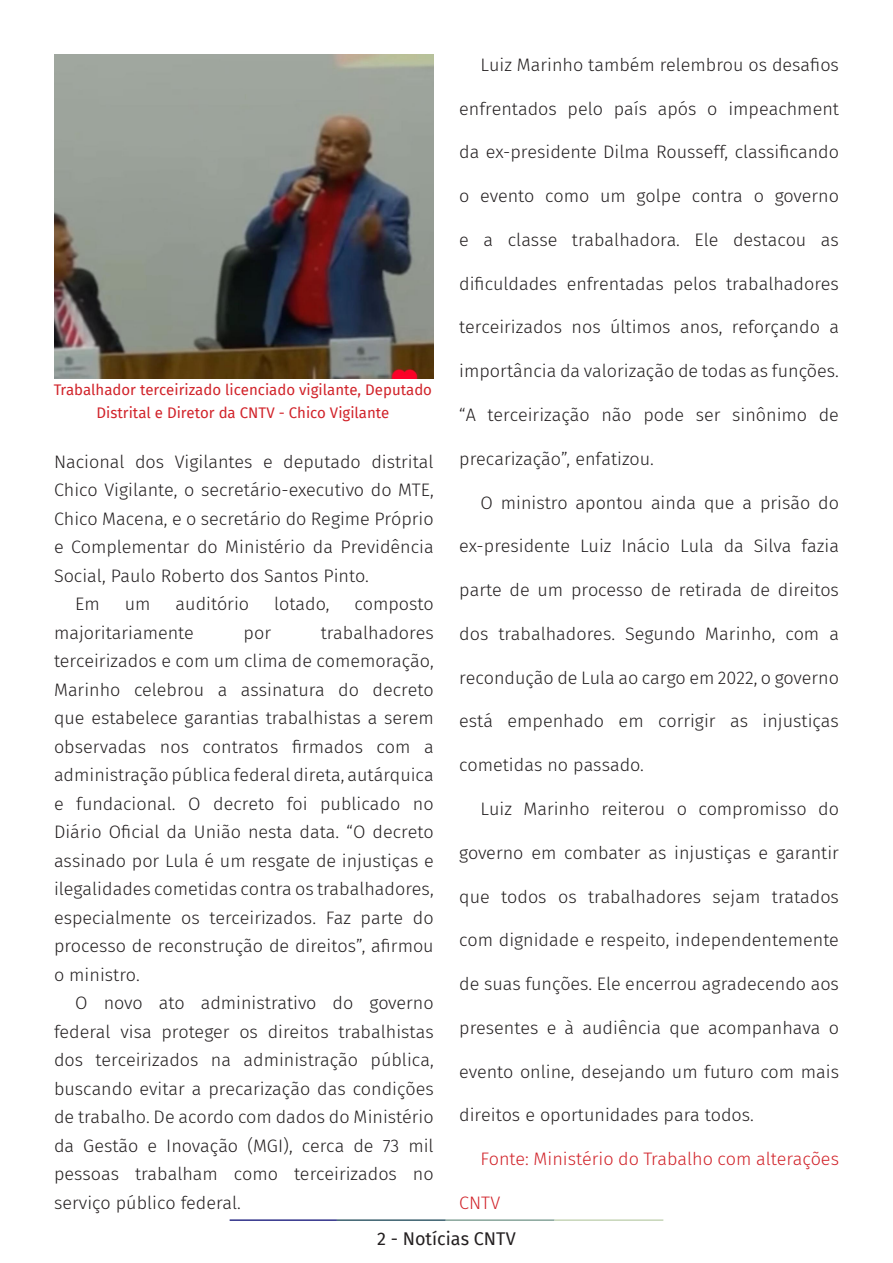
<style>
.page{position:relative;width:893px;height:1263px;background:#fff}
.page>*{position:absolute;margin:0;border:0;box-sizing:border-box;transform-origin:0 0}
.t1{font:300 18px/28.5px "Fira Sans";color:#231f20;text-align:justify}
.t2{font:300 18px "Fira Sans";color:#d1232a}
.t3{font:18px "Fira Sans";color:#231f20}
.t4{font:15px/22.5px "Fira Sans";color:#d1232a;text-align:center}
</style>
<div class="page">
<hr style="left:230px;top:1219px;width:107px;height:2px;background:#2f3088">
<hr style="left:337px;top:1219px;width:109px;height:2px;background:#3a5f6d">
<hr style="left:446px;top:1219px;width:109px;height:2px;background:#87a59a">
<hr style="left:555px;top:1219px;width:108px;height:2px;background:#c6d5b7">
<img style="left:54px;top:54px;width:380px;height:324px">
<p class="t4" style="left:54px;top:379px;width:380px">Trabalhador terceirizado licenciado vigilante, Deputado<br>Distrital e Diretor da CNTV - Chico Vigilante</p>
<p class="t1" style="left:54px;top:447px;width:381px">Nacional dos Vigilantes e deputado distrital Chico Vigilante, o secretário-executivo do MTE, Chico Macena, e o secretário do Regime Próprio e Complementar do Ministério da Previdência Social, Paulo Roberto dos Santos Pinto.</p>
<p class="t1" style="left:75px;top:589px;width:26px">Em</p>
<p class="t1" style="left:125px;top:589px;width:27px">um</p>
<p class="t1" style="left:176px;top:589px;width:75px">auditório</p>
<p class="t1" style="left:274px;top:589px;width:57px">lotado,</p>
<p class="t1" style="left:355px;top:589px;width:81px">composto</p>
<p class="t1" style="left:54px;top:618px;width:141px">majoritariamente</p>
<p class="t1" style="left:244px;top:618px;width:29px">por</p>
<p class="t1" style="left:54px;top:618px;width:381px;text-indent:267px">trabalhadores terceirizados e com um clima de comemoração, Marinho celebrou a assinatura do decreto que estabelece garantias trabalhistas a serem observadas nos contratos firmados com a administração pública federal direta, autárquica e fundacional. O decreto foi publicado no Diário Oficial da União nesta data. “O decreto assinado por Lula é um resgate de injustiças e ilegalidades cometidas contra os trabalhadores, especialmente os terceirizados. Faz parte do processo de reconstrução de direitos”, afirmou o ministro.</p>
<p class="t1" style="left:54px;top:989px;width:381px;text-indent:21px">O novo ato administrativo do governo federal visa proteger os direitos trabalhistas dos terceirizados na administração pública, buscando evitar a precarização das condições de trabalho. De acordo com dados do Ministério da Gestão e Inovação (MGI), cerca de 73 mil pessoas trabalham como terceirizados no serviço público federal.</p>
<p class="t1" style="left:480px;top:50px;width:360px">Luiz Marinho também relembrou os desafios</p>
<p class="t1" style="left:459px;top:94px;width:381px">enfrentados pelo país após o impeachment</p>
<p class="t1" style="left:459px;top:138px;width:381px">da ex-presidente Dilma Rousseff, classificando</p>
<p class="t1" style="left:459px;top:182px;width:381px">o evento como um golpe contra o governo</p>
<p class="t1" style="left:459px;top:225px;width:381px">e a classe trabalhadora. Ele destacou as</p>
<p class="t1" style="left:459px;top:269px;width:381px">dificuldades enfrentadas pelos trabalhadores</p>
<p class="t1" style="left:459px;top:313px;width:381px">terceirizados nos últimos anos, reforçando a</p>
<p class="t1" style="left:459px;top:357px;width:381px">importância da valorização de todas as funções.</p>
<p class="t1" style="left:459px;top:400px;width:381px">“A terceirização não pode ser sinônimo de</p>
<p class="t1" style="left:459px;top:444px;width:196px">precarização”, enfatizou.</p>
<p class="t1" style="left:480px;top:488px;width:360px">O ministro apontou ainda que a prisão do</p>
<p class="t1" style="left:459px;top:532px;width:381px">ex-presidente Luiz Inácio Lula da Silva fazia</p>
<p class="t1" style="left:459px;top:575px;width:381px">parte de um processo de retirada de direitos</p>
<p class="t1" style="left:459px;top:619px;width:381px">dos trabalhadores. Segundo Marinho, com a</p>
<p class="t1" style="left:459px;top:663px;width:381px">recondução de Lula ao cargo em 2022, o governo</p>
<p class="t1" style="left:459px;top:707px;width:381px">está empenhado em corrigir as injustiças</p>
<p class="t1" style="left:459px;top:751px;width:186px">cometidas no passado.</p>
<p class="t1" style="left:480px;top:794px;width:360px">Luiz Marinho reiterou o compromisso do</p>
<p class="t1" style="left:459px;top:838px;width:381px">governo em combater as injustiças e garantir</p>
<p class="t1" style="left:459px;top:882px;width:381px">que todos os trabalhadores sejam tratados</p>
<p class="t1" style="left:459px;top:926px;width:381px">com dignidade e respeito, independentemente</p>
<p class="t1" style="left:459px;top:969px;width:381px">de suas funções. Ele encerrou agradecendo aos</p>
<p class="t1" style="left:459px;top:1013px;width:381px">presentes e à audiência que acompanhava o</p>
<p class="t1" style="left:459px;top:1057px;width:381px">evento online, desejando um futuro com mais</p>
<p class="t1" style="left:459px;top:1101px;width:296px">direitos e oportunidades para todos.</p>
<p class="t2" style="left:480px;top:1146px;width:360px">Fonte: Ministério do Trabalho com alterações</p>
<p class="t2" style="left:459px;top:1190px;width:43px">CNTV</p>
<p class="t3" style="left:377px;top:1225px;width:140px">2 - Notícias CNTV</p>
</div>
